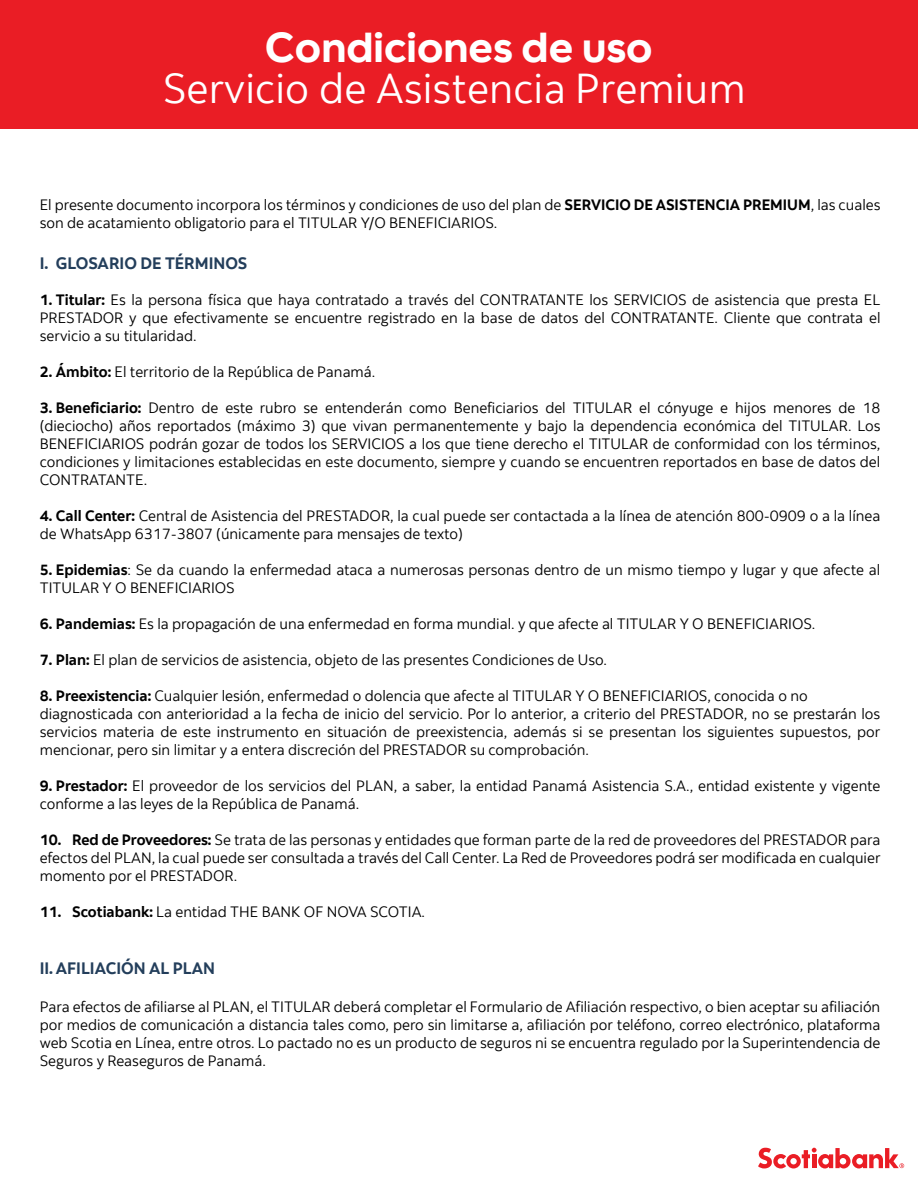
<style>
.page{position:relative;width:918px;height:1188px;background:#fff}
.page>*{position:absolute;margin:0;border:0;box-sizing:border-box;transform-origin:0 0}
.t1{font:41.7px "Scotia";letter-spacing:.005em;color:#fff}
.t2{font:41.7px "Scotia Headline";color:#fff}
.t3{font:700 16.5px "Scotia";color:#233e5b}
.t4{font:15px/18px "Scotia";color:#000}
.s1{font-weight:700}
</style>
<div class="page">
<div style="left:0;top:0;width:918px;height:128px;background:#ea1d25"></div>
<svg style="left:758px;top:1148px;width:146px;height:20px"></svg>
<h1 class="t2" style="left:266px;top:24px;width:388px">Condiciones de uso</h1>
<h1 class="t1" style="left:163px;top:65px;width:584px">Servicio de Asistencia Premium</h1>
<p class="t4" style="left:40px;top:196px;width:842px">El presente documento incorpora los términos y condiciones de uso del plan de <span class="s1">SERVICIO DE ASISTENCIA PREMIUM</span>, las cuales son de acatamiento obligatorio para el TITULAR Y/O BENEFICIARIOS.</p>
<p class="t3" style="left:40px;top:253px;width:209px">I. GLOSARIO DE TÉRMINOS</p>
<p class="t4" style="left:40px;top:291px;width:842px;text-align:justify"><span class="s1">1. Titular:</span> Es la persona física que haya contratado a través del CONTRATANTE los SERVICIOS de asistencia que presta EL PRESTADOR y que efectivamente se encuentre registrado en la base de datos del CONTRATANTE. Cliente que contrata el servicio a su titularidad.</p>
<p class="t4" style="left:40px;top:363px;width:337px"><span class="s1">2. Ámbito:</span> El territorio de la República de Panamá.</p>
<p class="t4" style="left:40px;top:399px;width:842px;text-align:justify"><span class="s1">3. Beneficiario:</span> Dentro de este rubro se entenderán como Beneficiarios del TITULAR el cónyuge e hijos menores de 18 (dieciocho) años reportados (máximo 3) que vivan permanentemente y bajo la dependencia económica del TITULAR. Los BENEFICIARIOS podrán gozar de todos los SERVICIOS a los que tiene derecho el TITULAR de conformidad con los términos, condiciones y limitaciones establecidas en este documento, siempre y cuando se encuentren reportados en base de datos del CONTRATANTE.</p>
<p class="t4" style="left:40px;top:507px;width:842px"><span class="s1">4. Call Center:</span> Central de Asistencia del PRESTADOR, la cual puede ser contactada a la línea de atención 800-0909 o a la línea de WhatsApp 6317-3807 (únicamente para mensajes de texto)</p>
<p class="t4" style="left:40px;top:561px;width:842px"><span class="s1">5. Epidemias</span>: Se da cuando la enfermedad ataca a numerosas personas dentro de un mismo tiempo y lugar y que afecte al<br>TITULAR Y O BENEFICIARIOS</p>
<p class="t4" style="left:40px;top:615px;width:777px"><span class="s1">6. Pandemias:</span> Es la propagación de una enfermedad en forma mundial. y que afecte al TITULAR Y O BENEFICIARIOS.</p>
<p class="t4" style="left:40px;top:651px;width:569px"><span class="s1">7. Plan:</span> El plan de servicios de asistencia, objeto de las presentes Condiciones de Uso.</p>
<p class="t4" style="left:40px;top:687px;width:842px"><span class="s1">8. Preexistencia:</span> Cualquier lesión, enfermedad o dolencia que afecte al TITULAR Y O BENEFICIARIOS, conocida o no diagnosticada con anterioridad a la fecha de inicio del servicio. Por lo anterior, a criterio del PRESTADOR, no se prestarán los servicios materia de este instrumento en situación de preexistencia, además si se presentan los siguientes supuestos, por mencionar, pero sin limitar y a entera discreción del PRESTADOR su comprobación.</p>
<p class="t4" style="left:40px;top:777px;width:842px"><span class="s1">9. Prestador:</span> El proveedor de los servicios del PLAN, a saber, la entidad Panamá Asistencia S.A., entidad existente y vigente conforme a las leyes de la República de Panamá.</p>
<p class="t4" style="left:40px;top:831px;width:842px;text-align:justify"><span class="s1">10. Red de Proveedores:</span> Se trata de las personas y entidades que forman parte de la red de proveedores del PRESTADOR para efectos del PLAN, la cual puede ser consultada a través del Call Center. La Red de Proveedores podrá ser modificada en cualquier momento por el PRESTADOR.</p>
<p class="t4" style="left:40px;top:903px;width:387px"><span class="s1">11. Scotiabank:</span> La entidad THE BANK OF NOVA SCOTIA.</p>
<p class="t3" style="left:40px;top:959px;width:177px">II. AFILIACIÓN AL PLAN</p>
<p class="t4" style="left:40px;top:998px;width:842px;text-align:justify">Para efectos de afiliarse al PLAN, el TITULAR deberá completar el Formulario de Afiliación respectivo, o bien aceptar su afiliación por medios de comunicación a distancia tales como, pero sin limitarse a, afiliación por teléfono, correo electrónico, plataforma web Scotia en Línea, entre otros. Lo pactado no es un producto de seguros ni se encuentra regulado por la Superintendencia de Seguros y Reaseguros de Panamá.</p>
</div>
